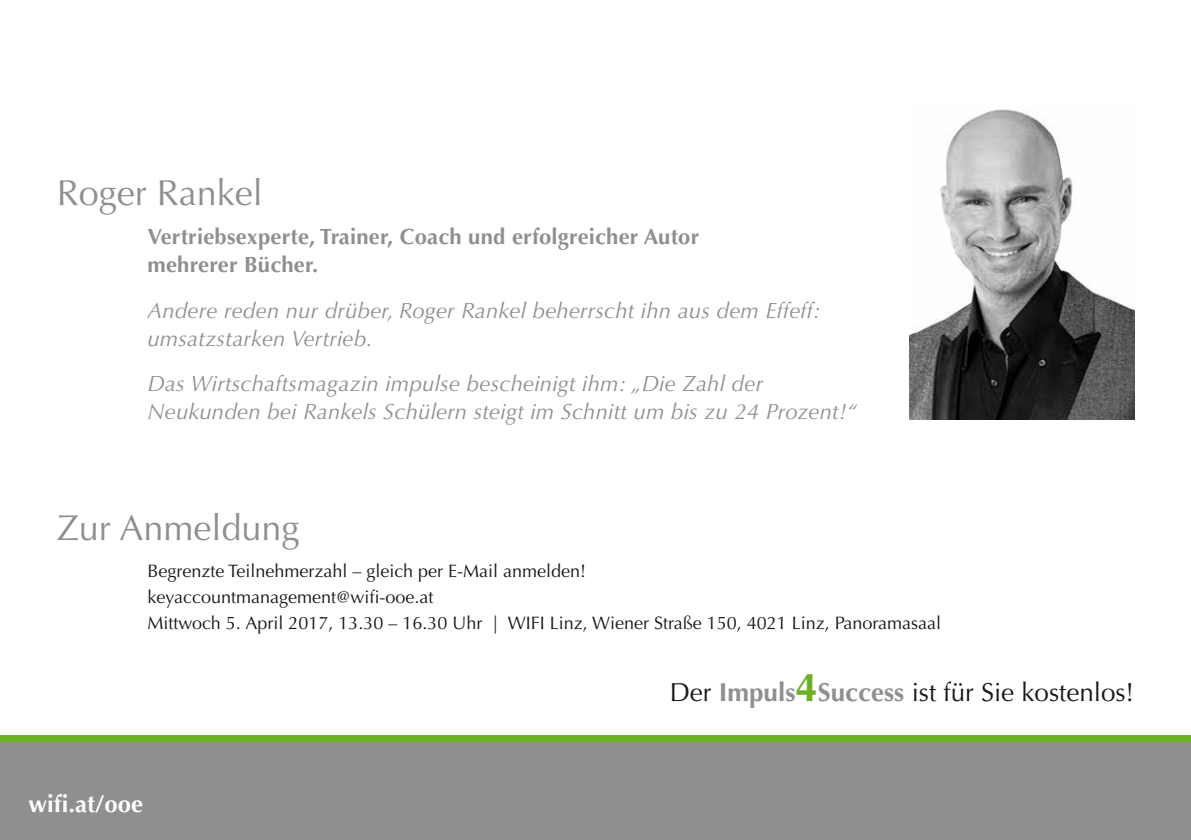
<style>
.page{position:relative;width:1191px;height:840px;background:#fff}
.page>*{position:absolute;margin:0;border:0;box-sizing:border-box;transform-origin:0 0}
.t1{font:36px "Optima LT Std";color:#8e9090}
.t2{font:26px "Optima LT Std";color:#1a171c}
.t3{font:700 24px "Optima LT Std";color:#fff}
.t4{font:italic 22px/28px "Optima LT Std";letter-spacing:.01em;color:#8e9090}
.t5{font:700 22px/28px "Optima LT Std";letter-spacing:.01em;color:#8e9090}
.t6{font:18px/26px "Optima LT Std";color:#1a171c}
.s1{font-weight:700;color:#8e9090}
.s2{font-weight:700;font-size:40px;color:#6ab023}
</style>
<div class="page">
<div style="left:0;top:734px;width:1191px;height:12px;background:#6ab023"></div>
<div style="left:0;top:742px;width:1191px;height:97px;background:#8e9090"></div>
<img style="left:909px;top:109px;width:225px;height:311px">
<h1 class="t1" style="left:57px;top:172px;width:208px">Roger Rankel</h1>
<p class="t5" style="left:147px;top:223px;width:553px">Vertriebsexperte, Trainer, Coach und erfolgreicher Autor mehrerer Bücher.</p>
<p class="t4" style="left:147px;top:296px;width:674px">Andere reden nur drüber, Roger Rankel beherrscht ihn aus dem Effeff: umsatzstarken Vertrieb.</p>
<p class="t4" style="left:147px;top:369px;width:711px">Das Wirtschaftsmagazin impulse bescheinigt ihm: „Die Zahl der<br>Neukunden bei Rankels Schülern steigt im Schnitt um bis zu 24 Prozent!“</p>
<h1 class="t1" style="left:57px;top:506px;width:244px">Zur Anmeldung</h1>
<p class="t6" style="left:147px;top:558px;width:795px">Begrenzte Teilnehmerzahl – gleich per E-Mail anmelden!<br>keyaccountmanagement@wifi-ooe.at<br>Mittwoch 5. April 2017, 13.30 – 16.30 Uhr | WIFI Linz, Wiener Straße 150, 4021 Linz, Panoramasaal</p>
<p class="t2" style="left:669px;top:676px;width:466px">Der <span class="s1">Impuls</span><span class="s2">4</span><span class="s1">Success</span> ist für Sie kostenlos!</p>
<p class="t3" style="left:28px;top:789px;width:116px">wifi.at/ooe</p>
</div>
